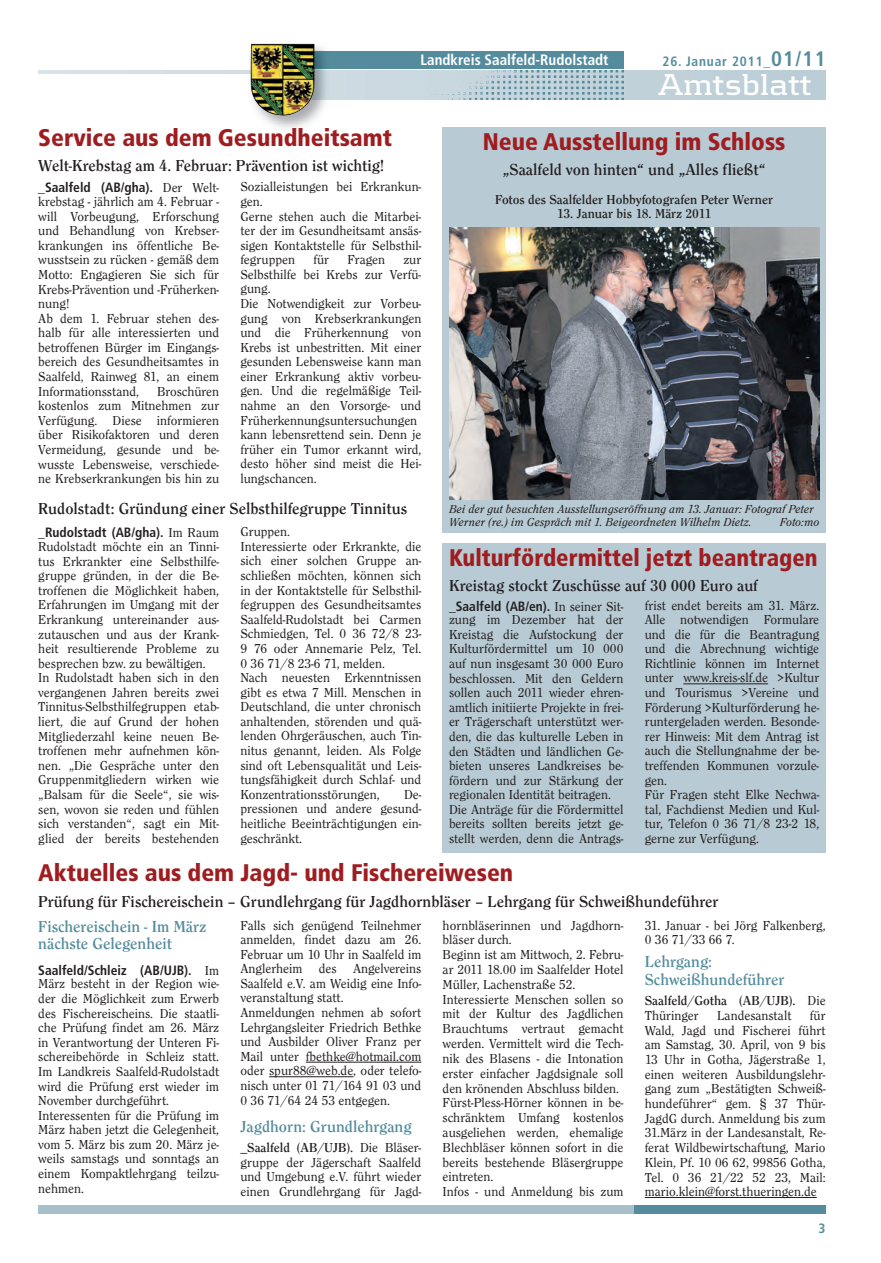
<style>
.page{position:relative;width:881px;height:1263px;background:#fff}
.page>*{position:absolute;margin:0;border:0;box-sizing:border-box;transform-origin:0 0}
.t1{font:700 31.5px "Kontrapunkt";color:#fff}
.t2{font:900 condensed 24px "Frutiger";color:#9f1d20}
.t3{font:900 condensed 24px "Frutiger";color:#9f1d20;scale:.96 1}
.t4{font:700 16.5px "Clearface Itc T";color:#231f20}
.t5{font:700 16.5px/17.9px "Clearface Itc T";color:#548c9e}
.t6{font:700 condensed 15px "Frutiger";color:#fff}
.t7{font:13.5px/14.5px "Clearface Itc T";color:#231f20}
.t8{font:700 condensed 13.5px "Frutiger";color:#231f20}
.t9{font:700 13.5px/14.7px "Clearface Itc T";color:#231f20}
.t10{font:700 condensed 13.5px "Frutiger";letter-spacing:.06em;color:#548c9e}
.t11{font:italic 12px/12.9px "Clearface Itc T";color:#231f20}
.s1{font-size:21px}
.s2{font-family:"Clearface Itc T";font-weight:400;font-stretch:normal}
.s3{font-weight:700}
.s4{font-weight:400}
</style>
<div class="page">
<div style="left:38px;top:1205px;width:598px;height:9px;background:#a8c0cb"></div>
<div style="left:634px;top:1205px;width:191px;height:9px;background:#548c9e"></div>
<svg style="left:38px;top:70px;width:787px;height:30px;background:#c3d2da"></svg>
<div style="left:38px;top:74px;width:224px;height:28px;background:#fff"></div>
<img style="left:421px;top:70px;width:202px;height:30px">
<div style="left:287px;top:51px;width:336px;height:17px;background:#548c9e"></div>
<img style="left:314px;top:44px;width:31px;height:26px">
<img style="left:314px;top:70px;width:31px;height:30px">
<img style="left:234px;top:70px;width:16px;height:4px">
<img style="left:314px;top:51px;width:31px;height:17px">
<img style="left:250px;top:43px;width:64px;height:73px">
<hr style="left:306px;top:1062px;width:115px;height:1px;background:#231f20">
<hr style="left:269px;top:1076px;width:84px;height:1px;background:#231f20">
<hr style="left:644px;top:1197px;width:172px;height:1px;background:#231f20">
<div style="left:442px;top:543px;width:383px;height:310px;background:#b8cbd4"></div>
<hr style="left:683px;top:683px;width:84px;height:1px;background:#231f20">
<div style="left:442px;top:128px;width:383px;height:405px;background:#b8cbd4"></div>
<img style="left:449px;top:227px;width:370px;height:273px">
<p class="t6" style="left:420px;top:53px;width:189px">Landkreis Saalfeld-Rudolstadt</p>
<p class="t10" style="left:662px;top:56px;width:165px">26. Januar 2011_<span class="s1">01/11</span></p>
<h1 class="t1" style="left:658px;top:74px;width:155px">Amtsblatt</h1>
<h2 class="t2" style="left:38px;top:128px;width:355px">Service aus dem Gesundheitsamt</h2>
<p class="t4" style="left:38px;top:156px;width:347px">Welt-Krebstag am 4. Februar: Prävention ist wichtig!</p>
<p class="t8" style="left:38px;top:182px;width:182px">_Saalfeld (AB/gha). <span class="s2">Der Welt-</span></p>
<p class="t7" style="left:38px;top:194px;width:182px">krebstag - jährlich am 4. Februar - will Vorbeugung, Erforschung und Behandlung von Krebser&shy;krankungen ins öffentliche Be&shy;wusstsein zu rücken - gemäß dem<br>Motto: Engagieren Sie sich für<br>Krebs-Prävention und -Früherken&shy;nung!<br>Ab dem 1. Februar stehen des&shy;halb für alle interessierten und betroffenen Bürger im Eingangs&shy;bereich des Gesundheitsamtes in<br>Saalfeld, Rainweg 81, an einem<br>Informationsstand,</p>
<p class="t7" style="left:240px;top:179px;width:182px">Sozialleistungen bei Erkrankun&shy;gen.<br>Gerne stehen auch die Mitarbei&shy;ter der im Gesundheitsamt ansäs&shy;sigen Kontaktstelle für Selbsthil&shy;fegruppen</p>
<p class="t7" style="left:313px;top:252px;width:17px">für</p>
<p class="t7" style="left:347px;top:252px;width:39px">Fragen</p>
<p class="t7" style="left:240px;top:252px;width:182px;text-indent:163px">zur<br>Selbsthilfe bei Krebs zur Verfü&shy;gung.<br>Die Notwendigkeit zur Vorbeu&shy;gung von Krebserkrankungen und die Früherkennung von<br>Krebs ist unbestritten. Mit einer gesunden Lebensweise kann man einer Erkrankung aktiv vorbeu&shy;gen. Und die regelmäßige Teil&shy;nahme an den Vorsorge- und<br>Früherkennungsuntersuchungen kann lebensrettend sein. Denn je früher ein Tumor erkannt wird, desto höher sind meist die Hei&shy;lungschancen.</p>
<p class="t4" style="left:38px;top:498px;width:370px">Rudolstadt: Gründung einer Selbsthilfegruppe Tinnitus</p>
<p class="t8" style="left:38px;top:527px;width:182px">_Rudolstadt (AB/gha). <span class="s2">Im Raum</span></p>
<p class="t7" style="left:38px;top:539px;width:182px">Rudolstadt möchte ein an Tinni&shy;tus Erkrankter eine Selbsthilfe&shy;gruppe gründen, in der die Be&shy;troffenen die Möglichkeit haben,<br>Erfahrungen im Umgang mit der<br>Erkrankung untereinander aus&shy;zutauschen und aus der Krank&shy;heit resultierende Probleme zu besprechen bzw. zu bewältigen.<br>In Rudolstadt haben sich in den vergangenen Jahren bereits zwei<br>Tinnitus-Selbsthilfegruppen etab&shy;liert, die auf Grund der hohen<br>Mitgliederzahl keine neuen Be&shy;troffenen mehr aufnehmen kön&shy;nen. „Die Gespräche unter den<br>Gruppenmitgliedern wirken wie „Balsam für die Seele“, sie wis&shy;sen, wovon sie reden und fühlen sich verstanden“, sagt ein Mit&shy;glied der bereits bestehenden</p>
<p class="t7" style="left:38px;top:384px;width:182px;text-align:justify;text-indent:119px">Broschüren kostenlos zum Mitnehmen zur Verfügung. Diese informieren über Risikofaktoren und deren Vermeidung, gesunde und be&shy;wusste Lebensweise, verschiede&shy;ne Krebserkrankungen bis hin zu</p>
<p class="t7" style="left:240px;top:524px;width:182px">Gruppen.<br>Interessierte oder Erkrankte, die sich einer solchen Gruppe an&shy;schließen möchten, können sich in der Kontaktstelle für Selbsthil&shy;fegruppen des Gesundheitsamtes<br>Saalfeld-Rudolstadt bei Carmen<br>Schmiedgen, Tel. 0 36 72/8 23-<br>9 76 oder Annemarie Pelz, Tel.<br>0 36 71/8 23-6 71, melden.<br>Nach neuesten Erkenntnissen gibt es etwa 7 Mill. Menschen in<br>Deutschland, die unter chronisch anhaltenden, störenden und quä&shy;lenden Ohrgeräuschen, auch Tin&shy;nitus genannt, leiden. Als Folge sind oft Lebensqualität und Leis&shy;tungsfähigkeit durch Schlaf- und<br>Konzentrationsstörungen,</p>
<p class="t7" style="left:240px;top:787px;width:182px;text-align:justify;text-indent:163px">De&shy;pressionen und andere gesund&shy;heitliche Beeinträchtigungen ein&shy;geschränkt.</p>
<h2 class="t2" style="left:482px;top:132px;width:304px">Neue Ausstellung im Schloss</h2>
<p class="t4" style="left:502px;top:160px;width:264px">„Saalfeld von hinten“ und „Alles fließt“</p>
<p class="t9" style="left:495px;top:192px;width:279px">Fotos des Saalfelder Hobbyfotografen Peter Werner</p>
<p class="t9" style="left:556px;top:206px;width:156px">13. Januar bis 18. März 2011</p>
<p class="t11" style="left:449px;top:502px;width:366px">Bei der gut besuchten Ausstellungseröffnung am 13. Januar: Fotograf Peter<br>Werner (re.) im Gespräch mit 1. Beigeordneten Wilhelm Dietz.</p>
<p class="t11" style="left:779px;top:515px;width:41px">Foto:mo</p>
<h2 class="t3" style="left:449px;top:548px;width:385px">Kulturfördermittel jetzt beantragen</h2>
<p class="t4" style="left:449px;top:576px;width:310px">Kreistag stockt Zuschüsse auf 30 000 Euro auf</p>
<p class="t8" style="left:449px;top:600px;width:176px">_Saalfeld (AB/en). <span class="s2">In seiner Sit-</span></p>
<p class="t7" style="left:449px;top:612px;width:176px">zung im Dezember hat der<br>Kreistag die Aufstockung der<br>Kulturfördermittel um 10 000 auf nun insgesamt 30 000 Euro beschlossen. Mit den Geldern sollen auch 2011 wieder ehren&shy;amtlich initiierte Projekte in frei&shy;er Trägerschaft unterstützt wer&shy;den, die das kulturelle Leben in den Städten und ländlichen Ge&shy;bieten unseres Landkreises be&shy;fördern und zur Stärkung der regionalen Identität beitragen.<br>Die Anträge für die Fördermittel bereits sollten bereits jetzt ge&shy;stellt werden, denn die Antrags-</p>
<p class="t7" style="left:644px;top:598px;width:176px">frist endet bereits am 31. März.<br>Alle notwendigen Formulare und die für die Beantragung und die Abrechnung wichtige<br>Richtlinie können im Internet unter www.kreis-slf.de &gt;Kultur und Tourismus &gt;Vereine und<br>Förderung &gt;Kulturförderung he&shy;runtergeladen werden. Besonde&shy;rer Hinweis: Mit dem Antrag ist auch die Stellungnahme der be&shy;treffenden Kommunen vorzule&shy;gen.<br>Für Fragen steht Elke Nechwa&shy;tal, Fachdienst Medien und Kul&shy;tur, Telefon 0 36 71/8 23-2 18, gerne zur Verfügung.</p>
<h2 class="t2" style="left:38px;top:863px;width:476px">Aktuelles aus dem Jagd- und Fischereiwesen</h2>
<p class="t4" style="left:38px;top:891px;width:681px">Prüfung für Fischereischein – Grundlehrgang für Jagdhornbläser – Lehrgang für Schweißhundeführer</p>
<p class="t5" style="left:38px;top:917px;width:169px">Fischereischein - Im März nächste Gelegenheit</p>
<p class="t8" style="left:38px;top:965px;width:182px">Saalfeld/Schleiz (AB/UJB). <span class="s2">Im</span></p>
<p class="t7" style="left:38px;top:976px;width:182px">März besteht in der Region wie&shy;der die Möglichkeit zum Erwerb des Fischereischeins. Die staatli&shy;che Prüfung findet am 26. März in Verantwortung der Unteren Fi&shy;schereibehörde in Schleiz statt.<br>Im Landkreis Saalfeld-Rudolstadt wird die Prüfung erst wieder im<br>November durchgeführt.<br>Interessenten für die Prüfung im<br>März haben jetzt die Gelegenheit, vom 5. März bis zum 20. März je&shy;weils samstags und sonntags an einem Kompaktlehrgang teilzu&shy;nehmen.</p>
<p class="t7" style="left:442px;top:917px;width:182px">hornbläserinnen und Jagdhorn&shy;bläser durch.<br>Beginn ist am Mittwoch, 2. Febru&shy;ar 2011 18.00 im Saalfelder Hotel<br>Müller, Lachenstraße 52.<br>Interessierte Menschen sollen so mit der Kultur des Jagdlichen<br>Brauchtums vertraut gemacht werden. Vermittelt wird die Tech&shy;nik des Blasens - die Intonation erster einfacher Jagdsignale soll den krönenden Abschluss bilden.<br>Fürst-Pless-Hörner können in be&shy;schränktem Umfang kostenlos ausgeliehen werden, ehemalige<br>Blechbläser können sofort in die bereits bestehende Bläsergruppe eintreten.<br>Infos - und Anmeldung bis zum</p>
<p class="t7" style="left:644px;top:918px;width:182px">31. Januar - bei Jörg Falkenberg,<br>0 36 71/33 66 7.</p>
<p class="t7" style="left:240px;top:918px;width:182px">Falls sich genügend Teilnehmer anmelden, findet dazu am 26.<br>Februar um 10 Uhr in Saalfeld im<br>Anglerheim des Angelvereins<br>Saalfeld e.V. am Weidig eine Info&shy;veranstaltung statt.<br>Anmeldungen nehmen ab sofort<br>Lehrgangsleiter Friedrich Bethke und Ausbilder Oliver Franz per<br>Mail unter fbethke@hotmail.com oder spur88@web.de, oder telefo&shy;nisch unter 01 71/164 91 03 und<br>0 36 71/64 24 53 entgegen.</p>
<p class="t5" style="left:240px;top:1117px;width:173px">Jagdhorn: Grundlehrgang</p>
<p class="t7" style="left:240px;top:1140px;width:182px;text-align:justify"><span class="s3">_Saalfeld (AB/UJB).</span> Die Bläser&shy;gruppe der Jägerschaft Saalfeld und Umgebung e.V. führt wieder einen Grundlehrgang für Jagd-</p>
<p class="t5" style="left:644px;top:953px;width:141px">Lehrgang:<br>Schweißhundeführer</p>
<p class="t9" style="left:644px;top:993px;width:182px">Saalfeld/Gotha (AB/UJB). <span class="s4">Die<br>Thüringer</span></p>
<p class="t7" style="left:716px;top:1008px;width:76px">Landesanstalt</p>
<p class="t7" style="left:644px;top:1008px;width:182px;text-align:justify;text-indent:165px">für Wald, Jagd und Fischerei führt am Samstag, 30. April, von 9 bis 13 Uhr in Gotha, Jägerstraße 1, einen weiteren Ausbildungslehr&shy;gang zum „Bestätigten Schweiß&shy;hundeführer“ gem. § 37 Thür-JagdG durch. Anmeldung bis zum 31.März in der Landesanstalt, Re&shy;ferat Wildbewirtschaftung, Mario Klein, Pf. 10 06 62, 99856 Gotha, Tel. 0 36 21/22 52 23, Mail: mario.klein@forst.thueringen.de</p>
<p class="t10" style="left:818px;top:1222px;width:9px">3</p>
</div>
